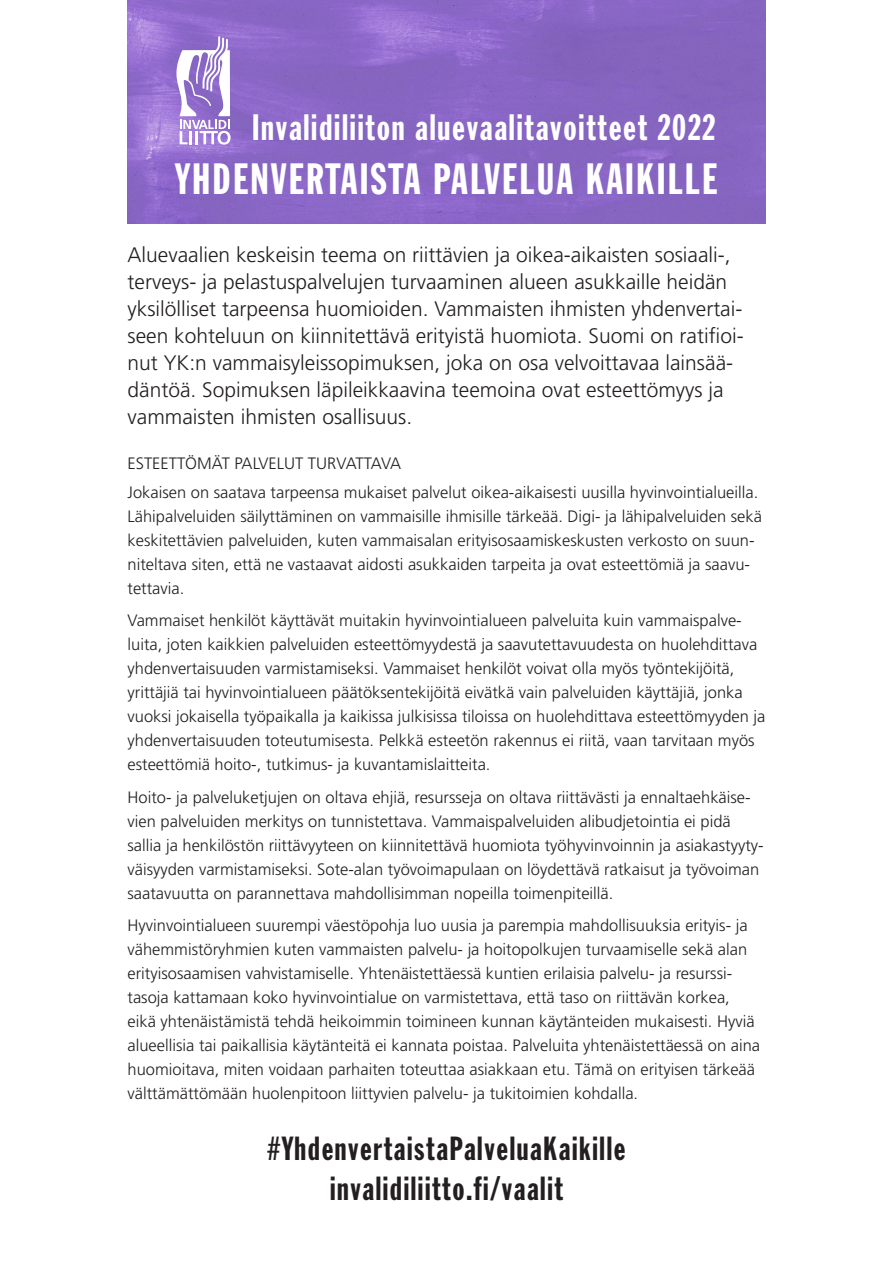
<style>
.page{position:relative;width:893px;height:1263px;background:#fff}
.page>*{position:absolute;margin:0;border:0;box-sizing:border-box;transform-origin:0 0}
.t1{font:43.05px "Franklin Gothic Std Extra Cond";letter-spacing:.05em;color:#fff}
.t2{font:36.15px "Franklin Gothic Std Extra Cond";letter-spacing:.05em;color:#fff}
.t3{font:32.85px "Franklin Gothic Std Extra Cond";letter-spacing:.05em;color:#231f20}
.t4{font:300 21px/27px "Frutiger LT Std";color:#231f20}
.t5{font:300 16.5px/24px "Frutiger LT Std";color:#231f20}
</style>
<div class="page">
<img style="left:128px;top:0;width:637px;height:223px">
<svg style="left:176px;top:36px;width:55px;height:109px"></svg>
<p class="t2" style="left:252px;top:108px;width:465px">Invalidiliiton aluevaalitavoitteet 2022</p>
<p class="t1" style="left:176px;top:156px;width:543px">YHDENVERTAISTA PALVELUA KAIKILLE</p>
<p class="t4" style="left:128px;top:242px;width:618px">Aluevaalien keskeisin teema on riittävien ja oikea-aikaisten sosiaali-, terveys- ja pelastuspalvelujen turvaaminen alueen asukkaille heidän yksilölliset tarpeensa huomioiden. Vammaisten ihmisten yhdenvertai&shy;seen kohteluun on kiinnitettävä erityistä huomiota. Suomi on ratifioi&shy;nut YK:n vammaisyleissopimuksen, joka on osa velvoittavaa lainsää&shy;däntöä. Sopimuksen läpileikkaavina teemoina ovat esteettömyys ja vammaisten ihmisten osallisuus.</p>
<p class="t5" style="left:128px;top:452px;width:275px">ESTEETTÖMÄT PALVELUT TURVATTAVA</p>
<p class="t5" style="left:128px;top:480px;width:636px">Jokaisen on saatava tarpeensa mukaiset palvelut oikea-aikaisesti uusilla hyvinvointialueilla.<br>Lähipalveluiden säilyttäminen on vammaisille ihmisille tärkeää. Digi- ja lähipalveluiden sekä keskitettävien palveluiden, kuten vammaisalan erityisosaamiskeskusten verkosto on suun&shy;niteltava siten, että ne vastaavat aidosti asukkaiden tarpeita ja ovat esteettömiä ja saavu&shy;tettavia.</p>
<p class="t5" style="left:128px;top:609px;width:639px">Vammaiset henkilöt käyttävät muitakin hyvinvointialueen palveluita kuin vammaispalve&shy;luita, joten kaikkien palveluiden esteettömyydestä ja saavutettavuudesta on huolehdittava yhdenvertaisuuden varmistamiseksi. Vammaiset henkilöt voivat olla myös työntekijöitä, yrittäjiä tai hyvinvointialueen päätöksentekijöitä eivätkä vain palveluiden käyttäjiä, jonka vuoksi jokaisella työpaikalla ja kaikissa julkisissa tiloissa on huolehdittava esteettömyyden ja yhdenvertaisuuden toteutumisesta. Pelkkä esteetön rakennus ei riitä, vaan tarvitaan myös esteettömiä hoito-, tutkimus- ja kuvantamislaitteita.</p>
<p class="t5" style="left:128px;top:785px;width:638px">Hoito- ja palveluketjujen on oltava ehjiä, resursseja on oltava riittävästi ja ennaltaehkäise&shy;vien palveluiden merkitys on tunnistettava. Vammaispalveluiden alibudjetointia ei pidä sallia ja henkilöstön riittävyyteen on kiinnitettävä huomiota työhyvinvoinnin ja asiakastyyty&shy;väisyyden varmistamiseksi. Sote-alan työvoimapulaan on löydettävä ratkaisut ja työvoiman saatavuutta on parannettava mahdollisimman nopeilla toimenpiteillä.</p>
<p class="t5" style="left:128px;top:914px;width:634px">Hyvinvointialueen suurempi väestöpohja luo uusia ja parempia mahdollisuuksia erityis- ja vähemmistöryhmien kuten vammaisten palvelu- ja hoitopolkujen turvaamiselle sekä alan erityisosaamisen vahvistamiselle. Yhtenäistettäessä kuntien erilaisia palvelu- ja resurssi&shy;tasoja kattamaan koko hyvinvointialue on varmistettava, että taso on riittävän korkea, eikä yhtenäistämistä tehdä heikoimmin toimineen kunnan käytänteiden mukaisesti. Hyviä alueellisia tai paikallisia käytänteitä ei kannata poistaa. Palveluita yhtenäistettäessä on aina huomioitava, miten voidaan parhaiten toteuttaa asiakkaan etu. Tämä on erityisen tärkeää välttämättömään huolenpitoon liittyvien palvelu- ja tukitoimien kohdalla.</p>
<p class="t3" style="left:268px;top:1131px;width:359px">#YhdenvertaistaPalveluaKaikille</p>
<p class="t3" style="left:330px;top:1171px;width:234px">invalidiliitto.fi/vaalit</p>
</div>
